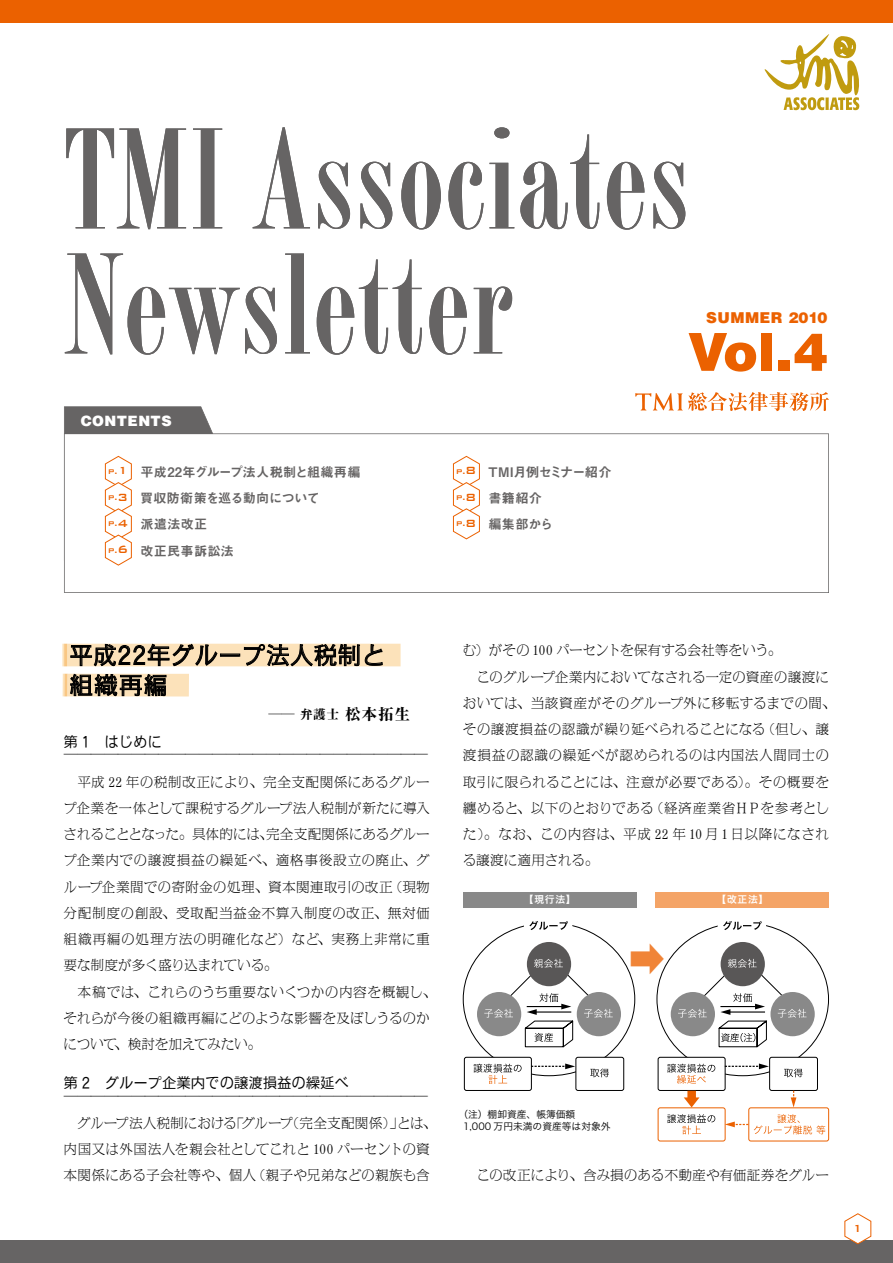
<style>
.page{position:relative;width:893px;height:1263px;background:#fff}
.page>*{position:absolute;margin:0;border:0;box-sizing:border-box;transform-origin:0 0}
.t1{font:900 52.5px "Helvetica";color:#eb6100}
.t2{font:45px "Koz Min Pro";color:#f08437;scale:.8 1}
.t3{font:300 22.5px/30px "M News G Pro";letter-spacing:.06em;color:#000}
.t4{font:800 15.75px "Ryumin Pro";color:#000}
.t5{font:900 15px "Helvetica";letter-spacing:.03em;color:#eb6100}
.t6{font:900 14.25px "Helvetica";letter-spacing:.03em;color:#fff}
.t7{font:500 13.95px "Bank Gothic";color:#eb6100}
.t8{font:300 13.8px/19.5px "M News G Pro";letter-spacing:.04em;color:#000}
.t9{font:13.2px "Midashi Go Pro MB31";letter-spacing:.02em;color:#666464}
.t10{font:13.2px "Midashi Go Pro MB31";letter-spacing:-.035em;color:#666464}
.t11{font:300 13.05px/26.2px "M News M Pro";letter-spacing:.06em;color:#000}
.t12{font:300 13.05px "M News M Pro";letter-spacing:.1em;color:#000}
.t13{font:300 13.05px "M News M Pro";letter-spacing:.08em;color:#000}
.t14{font:300 13.05px "M News M Pro";letter-spacing:.035em;color:#000}
.t15{font:300 13.05px "M News M Pro";letter-spacing:.03em;color:#000}
.t16{font:300 13.05px "M News M Pro";letter-spacing:.005em;color:#000}
.t17{font:300 13.05px "M News M Pro";letter-spacing:.09em;color:#000}
.t18{font:800 12.75px "Ryumin Pro";color:#000}
.t19{font:9.75px/12px "Hira Kaku Pro W3";color:#000}
.t20{font:9.75px "Hira Kaku Pro W6";letter-spacing:.08em;color:#fff}
.t21{font:500 9px "Bank Gothic";color:#eb6100}
.s1{font-size:13.95px}
.s2{font-size:13.2px}
</style>
<div class="page">
<div style="left:0;top:0;width:893px;height:22px;background:#eb6100"></div>
<div style="left:0;top:1240px;width:893px;height:23px;background:#666464"></div>
<svg style="left:64px;top:433px;width:765px;height:160px"></svg>
<svg style="left:635px;top:392px;width:194px;height:19px"></svg>
<svg style="left:64px;top:406px;width:205px;height:160px"></svg>
<svg style="left:452px;top:455px;width:28px;height:85px"></svg>
<svg style="left:764px;top:34px;width:96px;height:76px"></svg>
<svg style="left:62px;top:643px;width:339px;height:54px"></svg>
<svg style="left:66px;top:128px;width:120px;height:101px"></svg>
<svg style="left:193px;top:128px;width:29px;height:100px"></svg>
<svg style="left:253px;top:127px;width:57px;height:101px"></svg>
<svg style="left:318px;top:162px;width:32px;height:67px"></svg>
<svg style="left:360px;top:162px;width:32px;height:67px"></svg>
<svg style="left:401px;top:162px;width:40px;height:68px"></svg>
<svg style="left:448px;top:127px;width:66px;height:103px"></svg>
<svg style="left:520px;top:134px;width:79px;height:95px"></svg>
<svg style="left:607px;top:162px;width:38px;height:68px"></svg>
<svg style="left:653px;top:162px;width:32px;height:67px"></svg>
<svg style="left:65px;top:253px;width:212px;height:102px"></svg>
<svg style="left:285px;top:253px;width:25px;height:100px"></svg>
<svg style="left:317px;top:259px;width:105px;height:96px"></svg>
<svg style="left:429px;top:287px;width:38px;height:68px"></svg>
<svg style="left:474px;top:286px;width:38px;height:67px"></svg>
<svg style="left:844px;top:1213px;width:28px;height:32px"></svg>
<div style="left:463px;top:892px;width:173px;height:15px;background:#898989"></div>
<div style="left:656px;top:892px;width:173px;height:15px;background:#f4a467"></div>
<div style="left:527px;top:942px;width:44px;height:44px;background:#595757;border-radius:50%"></div>
<div style="left:477px;top:992px;width:44px;height:44px;background:#898989;border-radius:50%"></div>
<div style="left:577px;top:992px;width:44px;height:44px;background:#898989;border-radius:50%"></div>
<svg style="left:529px;top:921px;width:39px;height:9px"></svg>
<div style="left:464px;top:1057px;width:68px;height:34px;border:1px solid #000;border-radius:2px"></div>
<div style="left:575px;top:1057px;width:49px;height:34px;border:1px solid #000;border-radius:2px"></div>
<svg style="left:531px;top:1063px;width:44px;height:6px"></svg>
<svg style="left:484px;top:956px;width:129px;height:92px"></svg>
<svg style="left:473px;top:1064px;width:49px;height:20px"></svg>
<svg style="left:590px;top:1068px;width:19px;height:9px"></svg>
<div style="left:721px;top:942px;width:44px;height:44px;background:#595757;border-radius:50%"></div>
<div style="left:671px;top:992px;width:44px;height:44px;background:#898989;border-radius:50%"></div>
<div style="left:770px;top:992px;width:45px;height:44px;background:#898989;border-radius:50%"></div>
<svg style="left:723px;top:921px;width:39px;height:9px"></svg>
<div style="left:658px;top:1057px;width:67px;height:34px;border:1px solid #000;border-radius:2px"></div>
<div style="left:769px;top:1057px;width:49px;height:34px;border:1px solid #000;border-radius:2px"></div>
<div style="left:658px;top:1107px;width:67px;height:34px;border:1px solid #eb6100;border-radius:2px"></div>
<div style="left:748px;top:1107px;width:81px;height:34px;border:1px solid #eb6100;border-radius:2px"></div>
<svg style="left:725px;top:1063px;width:44px;height:6px"></svg>
<svg style="left:791px;top:1091px;width:5px;height:16px"></svg>
<div style="left:687px;top:1091px;width:9px;height:9px;background:#eb6100"></div>
<svg style="left:684px;top:1097px;width:15px;height:10px"></svg>
<svg style="left:725px;top:1121px;width:23px;height:6px"></svg>
<svg style="left:667px;top:1064px;width:48px;height:20px"></svg>
<svg style="left:667px;top:1114px;width:48px;height:20px"></svg>
<svg style="left:784px;top:1068px;width:18px;height:9px"></svg>
<svg style="left:678px;top:956px;width:128px;height:92px"></svg>
<svg style="left:754px;top:1114px;width:71px;height:20px"></svg>
<p class="t6" style="left:81px;top:412px;width:92px">CONTENTS</p>
<p class="t21" style="left:108px;top:465px;width:22px">P.<span class="s1">1</span></p>
<p class="t9" style="left:140px;top:461px;width:222px">平成22年グループ法人税制と組織再編</p>
<p class="t21" style="left:108px;top:491px;width:22px">P.<span class="s1">3</span></p>
<p class="t10" style="left:140px;top:487px;width:181px">買収防衛策を巡る動向について</p>
<p class="t21" style="left:108px;top:517px;width:22px">P.<span class="s1">4</span></p>
<p class="t9" style="left:140px;top:514px;width:69px">派遣法改正</p>
<p class="t21" style="left:108px;top:543px;width:22px">P.<span class="s1">6</span></p>
<p class="t9" style="left:140px;top:540px;width:95px">改正民事訴訟法</p>
<p class="t5" style="left:706px;top:308px;width:123px">SUMMER 2010</p>
<h1 class="t1" style="left:687px;top:318px;width:142px">Vol.4</h1>
<p class="t21" style="left:456px;top:465px;width:22px">P.<span class="s1">8</span></p>
<p class="t10" style="left:488px;top:461px;width:125px">TMI月例セミナー紹介</p>
<p class="t21" style="left:456px;top:491px;width:22px">P.<span class="s1">8</span></p>
<p class="t9" style="left:488px;top:487px;width:55px">書籍紹介</p>
<p class="t21" style="left:456px;top:517px;width:22px">P.<span class="s1">8</span></p>
<p class="t9" style="left:488px;top:514px;width:66px">編集部から</p>
<h3 class="t3" style="left:70px;top:638px;width:316px">平成22年グループ法人税制と組織再編</h3>
<p class="t4" style="left:345px;top:702px;width:66px">松本拓生</p>
<p class="t18" style="left:268px;top:704px;width:72px"><span class="s2">──</span> 弁護士</p>
<p class="t8" style="left:64px;top:730px;width:366px">第 1　はじめに¯¯¯¯¯¯¯¯¯¯¯¯¯¯¯¯¯¯¯¯¯¯¯¯¯¯¯</p>
<p class="t11" style="left:64px;top:768px;width:367px;text-align:right">　平成 22 年の税制改正により、完全支配関係にあるグループ企業を一体として課税するグループ法人税制が新たに導入完全支配関係にあるグルー</p>
<p class="t16" style="left:64px;top:824px;width:210px">されることとなった。具体的には、</p>
<p class="t12" style="left:64px;top:851px;width:367px">プ企業内での譲渡損益の繰延べ、適格事後設立の廃止、グ</p>
<p class="t11" style="left:389px;top:873px;width:42px">（現物</p>
<p class="t11" style="left:64px;top:873px;width:374px">ループ企業間での寄附金の処理、資本関連取引の改正<br>分配制度の創設、受取配当益金不算入制度の改正、無対価組織再編の処理方法の明確化など）など、実務上非常に重要な制度が多く盛り込まれている。<br>　本稿では、これらのうち重要ないくつかの内容を概観し、それらが今後の組織再編にどのような影響を及ぼしうるのかについて、検討を加えてみたい。</p>
<p class="t8" style="left:64px;top:1072px;width:366px">第 2　グループ企業内での譲渡損益の繰延べ¯¯¯¯¯¯¯¯¯¯¯¯¯¯¯¯¯¯¯¯¯¯¯¯¯¯¯</p>
<p class="t11" style="left:397px;top:1109px;width:40px">とは、</p>
<p class="t11" style="left:286px;top:1109px;width:119px">（完全支配関係）」</p>
<p class="t15" style="left:64px;top:1113px;width:230px">　グループ法人税制におけるグループ</p>
<p class="t11" style="left:231px;top:1109px;width:15px">「</p>
<p class="t11" style="left:64px;top:1135px;width:367px">内国又は外国法人を親会社としてこれと 100 パーセントの資</p>
<p class="t11" style="left:252px;top:1161px;width:179px">（親子や兄弟などの親族も含</p>
<p class="t11" style="left:64px;top:1161px;width:193px">本関係にある子会社等や、個人</p>
<p class="t14" style="left:463px;top:641px;width:320px">む）がその 100 パーセントを保有する会社等をいう。</p>
<p class="t11" style="left:463px;top:663px;width:367px">　このグループ企業内においてなされる一定の資産の譲渡に</p>
<p class="t11" style="left:463px;top:689px;width:374px">おいては、当該資産がそのグループ外に移転するまでの間、</p>
<p class="t11" style="left:762px;top:715px;width:69px">（但し、譲</p>
<p class="t11" style="left:463px;top:715px;width:304px">その譲渡損益の認識が繰り延べられることになる</p>
<p class="t13" style="left:463px;top:746px;width:367px">渡損益の認識の繰延べが認められるのは内国法人間同士の</p>
<p class="t11" style="left:463px;top:768px;width:367px">取引に限られることには、注意が必要である）。その概要を</p>
<p class="t17" style="left:650px;top:798px;width:180px">（経済産業省ＨＰを参考とし</p>
<p class="t11" style="left:463px;top:794px;width:367px">纏めると、以下のとおりである<br>た）。なお、この内容は、平成 22 年 10 月 1 日以降になされる譲渡に適用される。</p>
<p class="t20" style="left:524px;top:891px;width:53px">【現行法】</p>
<h2 class="t2" style="left:629px;top:928px;width:46px">➡</h2>
<p class="t20" style="left:716px;top:891px;width:53px">【改正法【</p>
<p class="t19" style="left:463px;top:1107px;width:149px;text-indent:-5px">（注）棚卸資産、帳簿価額<br>1,000 万円未満の資産等は対象外</p>
<p class="t11" style="left:463px;top:1161px;width:367px">　この改正により、含み損のある不動産や有価証券をグルー</p>
<p class="t7" style="left:852px;top:1217px;width:12px">1</p>
</div>
